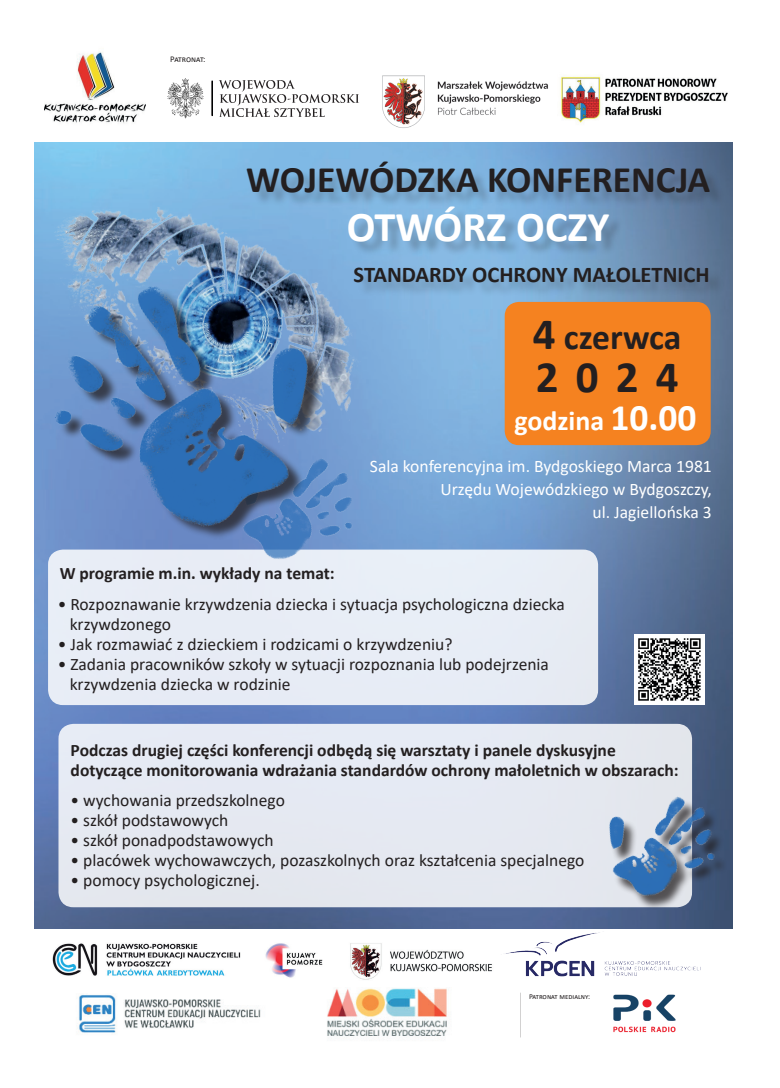
<style>
.page{position:relative;width:780px;height:1088px;background:#fff}
.page>*{position:absolute;margin:0;border:0;box-sizing:border-box;transform-origin:0 0}
.t1{font:700 45px "Calibri";color:#231f20}
.t2{font:700 42.5px "Calibri";color:#fff}
.t3{font:700 37.5px "Calibri";color:#231f20}
.t4{font:700 35.62px "Calibri";letter-spacing:-.005em;color:#231f20}
.t5{font:700 27.88px "Calibri";color:#fff}
.t6{font:700 22.5px "Calibri";color:#231f20}
.t7{font:17.62px/22.6px "Calibri";color:#fff;text-align:right}
.t8{font:17.5px/20px "Calibri";color:#231f20}
.t9{font:700 17.5px/20px "Calibri";color:#231f20}
.t10{font:8.75px "Calibri";letter-spacing:-.01em;color:#231f20}
.t11{font:7.5px "Calibri";color:#231f20}
.s1{font-size:45px}
.s2{font-size:37.5px}
</style>
<div class="page">
<img style="left:34px;top:142px;width:698px;height:786px">
<div style="left:504px;top:302px;width:206px;height:143px;background:#f58220;border-radius:14px"></div>
<div style="left:249px;top:164px;width:475px;height:134px;background:#231f20;opacity:.26"></div>
<img style="left:34px;top:147px;width:386px;height:319px">
<div style="left:48px;top:549px;width:550px;height:156px;background:#e7ecf5;border-radius:15px"></div>
<div style="left:58px;top:724px;width:634px;height:183px;background:#e5e9f1;border-radius:15px"></div>
<img style="left:576px;top:767px;width:157px;height:156px">
<img style="left:371px;top:421px;width:9px;height:129px">
<img style="left:34px;top:232px;width:337px;height:346px">
<img style="left:44px;top:51px;width:101px;height:72px">
<img style="left:613px;top:994px;width:63px;height:39px">
<img style="left:79px;top:994px;width:182px;height:39px">
<hr style="left:520px;top:992px;width:1px;height:45px;background:#231f20">
<img style="left:382px;top:75px;width:166px;height:53px">
<svg style="left:167px;top:78px;width:37px;height:40px"></svg>
<div style="left:212px;top:81px;width:1px;height:35px;border:1px solid #000001"></div>
<svg style="left:219px;top:80px;width:140px;height:37px"></svg>
<img style="left:561px;top:76px;width:167px;height:47px">
<img style="left:52px;top:943px;width:440px;height:37px">
<img style="left:505px;top:932px;width:196px;height:45px">
<img style="left:327px;top:988px;width:120px;height:49px">
<img style="left:634px;top:634px;width:70px;height:70px">
<p class="t10" style="left:170px;top:53px;width:37px">Patronat:</p>
<h3 class="t3" style="left:246px;top:153px;width:465px">WOJEWÓDZKA KONFERENCJA</h3>
<h2 class="t2" style="left:347px;top:197px;width:264px">OTWÓRZ OCZY</h2>
<p class="t6" style="left:353px;top:258px;width:357px">STANDARDY OCHRONY MAŁOLETNICH</p>
<h3 class="t4" style="left:533px;top:312px;width:150px"><span class="s1">4</span> czerwca</h3>
<h1 class="t1" style="left:536px;top:345px;width:144px">2024</h1>
<h3 class="t5" style="left:514px;top:401px;width:184px">godzina <span class="s2">10.00</span></h3>
<p class="t7" style="left:370px;top:455px;width:343px">Sala konferencyjna im. Bydgoskiego Marca 1981<br>Urzędu Wojewódzkiego w Bydgoszczy,<br>ul. Jagiellońska 3</p>
<p class="t9" style="left:60px;top:563px;width:276px">W programie m.in. wykłady na temat:</p>
<p class="t8" style="left:70px;top:594px;width:497px;text-indent:-12px">• Rozpoznawanie krzywdzenia dziecka i sytuacja psychologiczna dziecka krzywdzonego</p>
<p class="t8" style="left:58px;top:634px;width:396px">• Jak rozmawiać z dzieckiem i rodzicami o krzywdzeniu?</p>
<p class="t8" style="left:70px;top:654px;width:480px;text-indent:-12px">• Zadania pracowników szkoły w sytuacji rozpoznania lub podejrzenia krzywdzenia dziecka w rodzinie</p>
<p class="t9" style="left:71px;top:739px;width:609px">Podczas drugiej części konferencji odbędą się warsztaty i panele dyskusyjne dotyczące monitorowania wdrażania standardów ochrony małoletnich w obszarach:</p>
<p class="t8" style="left:71px;top:790px;width:216px">• wychowania przedszkolnego</p>
<p class="t8" style="left:71px;top:810px;width:159px">• szkół podstawowych</p>
<p class="t8" style="left:71px;top:830px;width:204px">• szkół ponadpodstawowych</p>
<p class="t8" style="left:71px;top:850px;width:515px">• placówek wychowawczych, pozaszkolnych oraz kształcenia specjalnego</p>
<p class="t8" style="left:71px;top:870px;width:191px">• pomocy psychologicznej.</p>
<p class="t11" style="left:529px;top:991px;width:63px">Patronat medialny:</p>
</div>
